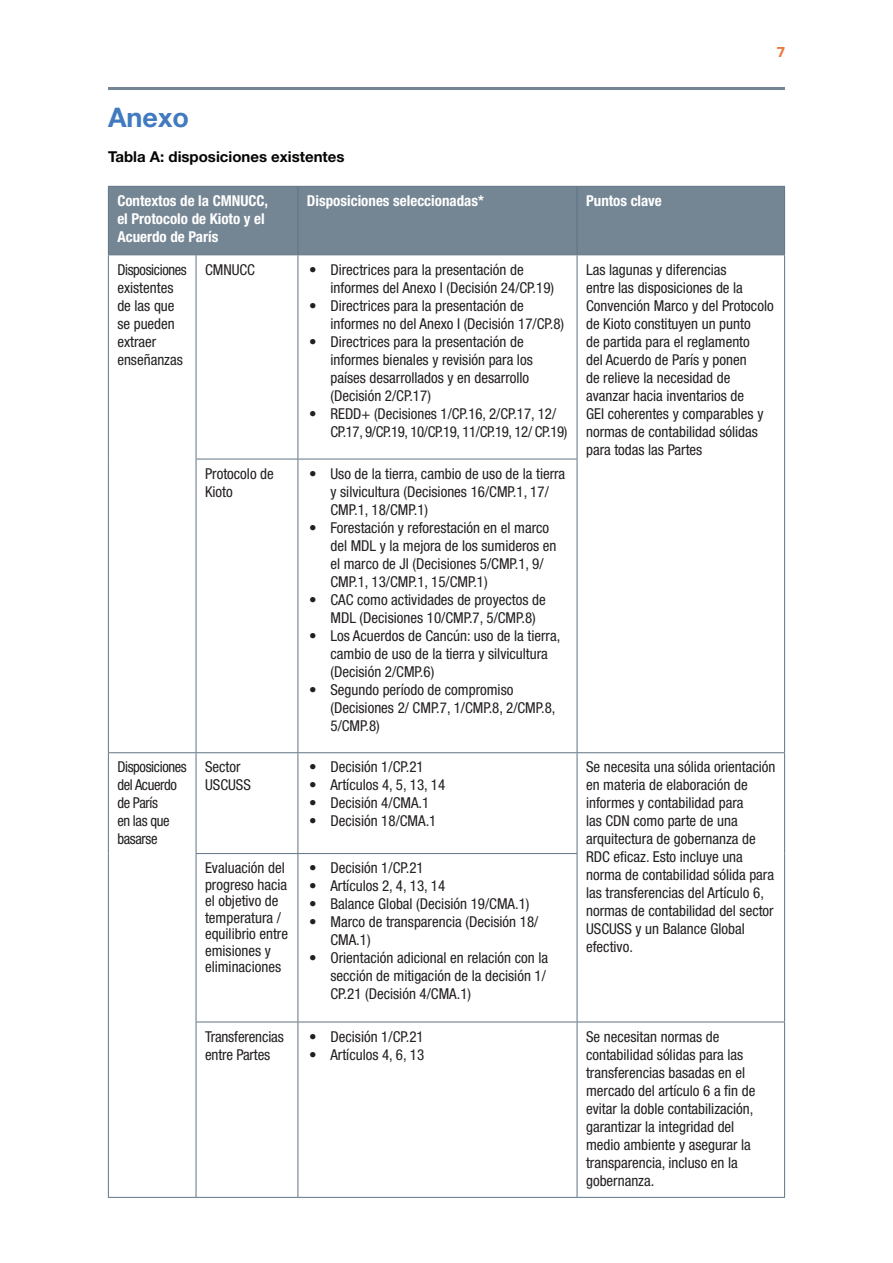
<style>
.page{position:relative;width:893px;height:1263px;background:#fff}
.page>*{position:absolute;margin:0;border:0;box-sizing:border-box;transform-origin:0 0}
.heading3{font:700 27px "Helvetica Neue LT Std";color:#417abf}
.t1{font:condensed 15px/18px "Helvetica Neue LT Std";color:#231f20}
.t2{font:700 condensed 15px/18px "Helvetica Neue LT Std";color:#fff}
.t3{font:condensed 15px/18px "Helvetica Neue LT Std";letter-spacing:-.025em;color:#231f20}
.t4{font:700 15px "Helvetica Neue LT Std";color:#040503}
.t5{font:700 15px "Proxima Nova";color:#ea793e}
</style>
<div class="page">
<hr style="left:108px;top:87px;width:677px;height:3px;background:#748593">
<div style="left:109px;top:187px;width:675px;height:67px;background:#748593"></div>
<hr style="left:108px;top:186px;width:88px;height:1px;background:#617484">
<hr style="left:108px;top:187px;width:1px;height:67px;background:#617484">
<hr style="left:196px;top:186px;width:102px;height:1px;background:#617484">
<hr style="left:298px;top:186px;width:279px;height:1px;background:#617484">
<hr style="left:577px;top:186px;width:208px;height:1px;background:#617484">
<hr style="left:108px;top:255px;width:1px;height:204px;background:#617484">
<hr style="left:108px;top:459px;width:1px;height:293px;background:#617484">
<hr style="left:108px;top:753px;width:1px;height:100px;background:#617484">
<hr style="left:108px;top:853px;width:1px;height:169px;background:#617484">
<hr style="left:108px;top:1022px;width:1px;height:175px;background:#617484">
<hr style="left:298px;top:187px;width:1px;height:67px;background:#617484">
<hr style="left:577px;top:187px;width:1px;height:67px;background:#617484">
<hr style="left:784px;top:187px;width:1px;height:67px;background:#617484">
<hr style="left:108px;top:254px;width:88px;height:1px;background:#617484">
<hr style="left:196px;top:254px;width:102px;height:1px;background:#617484">
<hr style="left:196px;top:255px;width:1px;height:204px;background:#617484">
<hr style="left:298px;top:254px;width:279px;height:1px;background:#617484">
<hr style="left:298px;top:255px;width:1px;height:204px;background:#617484">
<hr style="left:577px;top:254px;width:208px;height:1px;background:#617484">
<hr style="left:577px;top:255px;width:1px;height:204px;background:#617484">
<hr style="left:784px;top:255px;width:1px;height:204px;background:#617484">
<hr style="left:784px;top:459px;width:1px;height:293px;background:#617484">
<hr style="left:196px;top:459px;width:102px;height:1px;background:#617484">
<hr style="left:196px;top:459px;width:1px;height:293px;background:#617484">
<hr style="left:298px;top:459px;width:279px;height:1px;background:#617484">
<hr style="left:298px;top:459px;width:1px;height:293px;background:#617484">
<hr style="left:577px;top:459px;width:1px;height:293px;background:#617484">
<hr style="left:108px;top:752px;width:88px;height:1px;background:#617484">
<hr style="left:196px;top:752px;width:102px;height:1px;background:#617484">
<hr style="left:196px;top:753px;width:1px;height:100px;background:#617484">
<hr style="left:298px;top:752px;width:279px;height:1px;background:#617484">
<hr style="left:298px;top:753px;width:1px;height:100px;background:#617484">
<hr style="left:577px;top:752px;width:208px;height:1px;background:#617484">
<hr style="left:577px;top:753px;width:1px;height:100px;background:#617484">
<hr style="left:784px;top:753px;width:1px;height:100px;background:#617484">
<hr style="left:784px;top:853px;width:1px;height:168px;background:#617484">
<hr style="left:196px;top:853px;width:102px;height:1px;background:#617484">
<hr style="left:196px;top:854px;width:1px;height:167px;background:#617484">
<hr style="left:298px;top:853px;width:279px;height:1px;background:#617484">
<hr style="left:298px;top:854px;width:1px;height:167px;background:#617484">
<hr style="left:577px;top:854px;width:1px;height:167px;background:#617484">
<hr style="left:196px;top:1022px;width:1px;height:175px;background:#617484">
<hr style="left:298px;top:1022px;width:1px;height:175px;background:#617484">
<hr style="left:577px;top:1022px;width:1px;height:175px;background:#617484">
<hr style="left:784px;top:1022px;width:1px;height:175px;background:#617484">
<hr style="left:196px;top:1021px;width:102px;height:1px;background:#617484">
<hr style="left:298px;top:1021px;width:279px;height:1px;background:#617484">
<hr style="left:577px;top:1021px;width:208px;height:1px;background:#617484">
<hr style="left:108px;top:1197px;width:88px;height:1px;background:#617484">
<hr style="left:196px;top:1197px;width:102px;height:1px;background:#617484">
<hr style="left:298px;top:1197px;width:279px;height:1px;background:#617484">
<hr style="left:577px;top:1197px;width:208px;height:1px;background:#617484">
<p class="t5" style="left:777px;top:41px;width:10px">7</p>
<p class="heading3" style="left:108px;top:101px;width:82px">Anexo</p>
<p class="t4" style="left:108px;top:148px;width:238px">Tabla A: disposiciones existentes</p>
<p class="t2" style="left:117px;top:191px;width:152px">Contextos de la CMNUCC, el Protocolo de Kioto y el<br>Acuerdo de París</p>
<p class="t2" style="left:307px;top:191px;width:179px">Disposiciones seleccionadas*</p>
<p class="t2" style="left:586px;top:191px;width:77px">Puntos clave</p>
<p class="t1" style="left:117px;top:260px;width:71px">Disposiciones existentes de las que se pueden extraer enseñanzas</p>
<p class="t1" style="left:205px;top:260px;width:52px">CMNUCC</p>
<p class="t1" style="left:330px;top:260px;width:225px;text-indent:-21px">• Directrices para la presentación de informes del Anexo I (Decisión 24/CP.19)</p>
<p class="t1" style="left:586px;top:260px;width:189px">Las lagunas y diferencias<br>entre las disposiciones de la<br>Convención Marco y del Protocolo de Kioto constituyen un punto<br>de partida para el reglamento<br>del Acuerdo de París y ponen<br>de relieve la necesidad de avanzar hacia inventarios de<br>GEI coherentes y comparables y normas de contabilidad sólidas para todas las Partes</p>
<p class="t1" style="left:330px;top:296px;width:235px;text-indent:-21px">• Directrices para la presentación de informes no del Anexo I (Decisión 17/CP.8)</p>
<p class="t1" style="left:330px;top:332px;width:204px;text-indent:-21px">• Directrices para la presentación de informes bienales y revisión para los países desarrollados y en desarrollo (Decisión 2/CP.17)</p>
<p class="t1" style="left:330px;top:404px;width:238px;text-indent:-21px">• REDD+ (Decisiones 1/CP.16, 2/CP.17, 12/<br>CP.17, 9/CP.19, 10/CP.19, 11/CP.19, 12/ CP.19)</p>
<p class="t1" style="left:205px;top:464px;width:70px">Protocolo de<br>Kioto</p>
<p class="t1" style="left:330px;top:464px;width:236px;text-indent:-21px">• Uso de la tierra, cambio de uso de la tierra y silvicultura (Decisiones 16/CMP.1, 17/<br>CMP.1, 18/CMP.1)</p>
<p class="t1" style="left:330px;top:518px;width:227px;text-indent:-21px">• Forestación y reforestación en el marco del MDL y la mejora de los sumideros en el marco de JI (Decisiones 5/CMP.1, 9/ CMP.1, 13/CMP.1, 15/CMP.1)</p>
<p class="t1" style="left:330px;top:590px;width:217px;text-indent:-21px">• CAC como actividades de proyectos de<br>MDL (Decisiones 10/CMP.7, 5/CMP.8)</p>
<p class="t1" style="left:330px;top:626px;width:231px;text-indent:-21px">• Los Acuerdos de Cancún: uso de la tierra, cambio de uso de la tierra y silvicultura (Decisión 2/CMP.6)</p>
<p class="t1" style="left:330px;top:680px;width:227px;text-indent:-21px">• Segundo período de compromiso (Decisiones 2/ CMP.7, 1/CMP.8, 2/CMP.8,<br>5/CMP.8)</p>
<p class="t3" style="left:117px;top:758px;width:71px">Disposiciones del Acuerdo de París<br>en las que basarse</p>
<p class="t1" style="left:205px;top:758px;width:47px">Sector<br>USCUSS</p>
<p class="t1" style="left:309px;top:758px;width:116px">• Decisión 1/CP.21</p>
<p class="t1" style="left:309px;top:776px;width:138px">• Artículos 4, 5, 13, 14</p>
<p class="t1" style="left:309px;top:794px;width:122px">• Decisión 4/CMA.1</p>
<p class="t1" style="left:309px;top:812px;width:129px">• Decisión 18/CMA.1</p>
<p class="t1" style="left:205px;top:860px;width:85px;line-height:16.5px">Evaluación del progreso hacia el objetivo de temperatura / equilibrio entre emisiones y eliminaciones</p>
<p class="t1" style="left:309px;top:859px;width:116px">• Decisión 1/CP.21</p>
<p class="t1" style="left:309px;top:877px;width:138px">• Artículos 2, 4, 13, 14</p>
<p class="t1" style="left:309px;top:895px;width:222px">• Balance Global (Decisión 19/CMA.1)</p>
<p class="t1" style="left:330px;top:913px;width:209px;text-indent:-21px">• Marco de transparencia (Decisión 18/<br>CMA.1)</p>
<p class="t1" style="left:330px;top:949px;width:219px;text-indent:-21px">• Orientación adicional en relación con la sección de mitigación de la decisión 1/<br>CP.21 (Decisión 4/CMA.1)</p>
<p class="t1" style="left:205px;top:1027px;width:80px">Transferencias entre Partes</p>
<p class="t1" style="left:309px;top:1027px;width:116px">• Decisión 1/CP.21</p>
<p class="t1" style="left:309px;top:1045px;width:117px">• Artículos 4, 6, 13</p>
<p class="t1" style="left:586px;top:758px;width:191px">Se necesita una sólida orientación en materia de elaboración de informes y contabilidad para<br>las CDN como parte de una arquitectura de gobernanza de<br>RDC eficaz. Esto incluye una norma de contabilidad sólida para las transferencias del Artículo 6, normas de contabilidad del sector<br>USCUSS y un Balance Global efectivo.</p>
<p class="t1" style="left:586px;top:1027px;width:171px">Se necesitan normas de contabilidad sólidas para las transferencias basadas en el mercado del artículo 6 a fin de evitar la doble contabilización, garantizar la integridad del medio ambiente y asegurar la transparencia, incluso en la gobernanza.</p>
</div>
